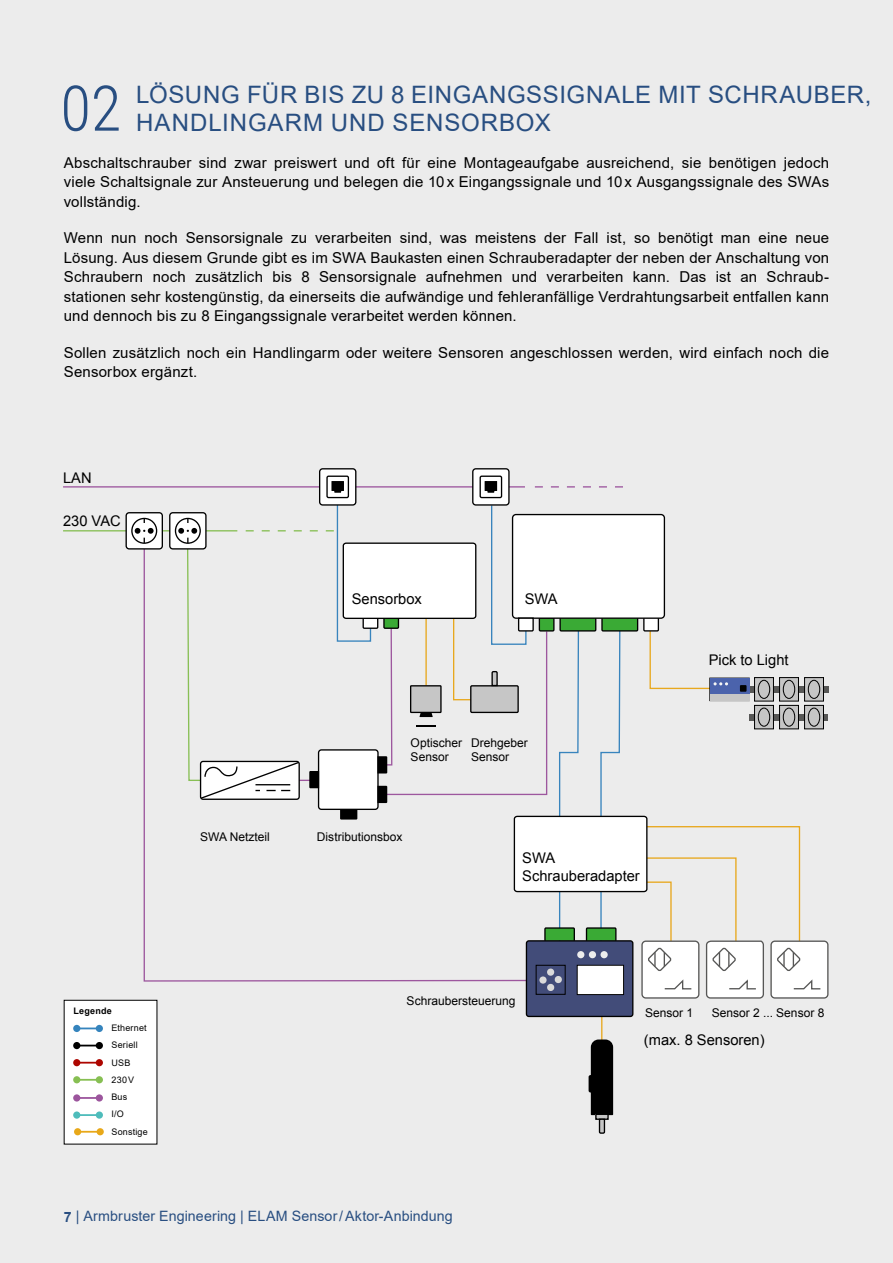
<style>
.page{position:relative;width:893px;height:1263px;background:#ececec}
.page>*{position:absolute;margin:0;border:0;box-sizing:border-box;transform-origin:0 0}
.t1{font:300 63px "Roboto Condensed";color:#284e81}
.t2{font:24px/28.5px "Arial";letter-spacing:.03em;color:#284e81}
.t3{font:15px/19.5px "Arial";letter-spacing:.015em;color:#000;text-align:justify}
.t4{font:14.7px/17.5px "Arial";color:#000}
.t5{font:14.25px "Arial";letter-spacing:.005em;color:#284e81}
.t6{font:12px/14.4px "Arial";color:#000}
.t7{font:9px/17.2px "Arial";letter-spacing:.025em;color:#000}
.t8{font:700 9px "Arial";letter-spacing:.025em;color:#000}
.s1{font-weight:700}
</style>
<div class="page">
<hr style="left:63px;top:486px;width:462px;height:1px;background:#9d579e">
<svg style="left:535px;top:486px;width:88px;height:1px"></svg>
<hr style="left:63px;top:530px;width:174px;height:1px;background:#88bf55">
<svg style="left:143px;top:548px;width:35px;height:434px"></svg>
<div style="left:749px;top:714px;width:79px;height:6px;background:#575756"></div>
<div style="left:732px;top:687px;width:96px;height:6px;background:#575756"></div>
<div style="left:804px;top:677px;width:20px;height:24px;border:1px solid #000"></div>
<div style="left:804px;top:705px;width:20px;height:24px;border:1px solid #000"></div>
<hr style="left:601px;top:1013px;width:1px;height:53px;background:#e8a81e">
<div style="left:771px;top:941px;width:57px;height:57px;background:#fff;border-radius:4px"></div>
<div style="left:770px;top:940px;width:58px;height:59px;border:1px solid #575756;border-radius:4px"></div>
<div style="left:473px;top:469px;width:36px;height:36px;background:#fff;border-radius:3px"></div>
<div style="left:472px;top:468px;width:38px;height:38px;border:1px solid #000;border-radius:3px"></div>
<div style="left:479px;top:475px;width:23px;height:23px;border:1px solid #000;border-radius:2px"></div>
<svg style="left:485px;top:481px;width:12px;height:12px"></svg>
<div style="left:320px;top:469px;width:36px;height:36px;background:#fff;border-radius:3px"></div>
<div style="left:319px;top:468px;width:37px;height:38px;border:1px solid #000;border-radius:3px"></div>
<div style="left:326px;top:475px;width:23px;height:23px;border:1px solid #000;border-radius:2px"></div>
<svg style="left:331px;top:481px;width:13px;height:12px"></svg>
<div style="left:170px;top:513px;width:36px;height:36px;background:#fff;border-radius:3px"></div>
<div style="left:169px;top:512px;width:38px;height:37px;border:1px solid #000;border-radius:3px"></div>
<div style="left:175px;top:518px;width:26px;height:26px;border:1px solid #000;border-radius:50%"></div>
<div style="left:126px;top:513px;width:36px;height:36px;background:#fff;border-radius:3px"></div>
<div style="left:126px;top:512px;width:37px;height:37px;border:1px solid #000;border-radius:3px"></div>
<div style="left:131px;top:518px;width:26px;height:26px;border:1px solid #000;border-radius:50%"></div>
<svg style="left:135px;top:518px;width:19px;height:25px"></svg>
<svg style="left:589px;top:1039px;width:24px;height:95px"></svg>
<svg style="left:178px;top:501px;width:644px;height:517px"></svg>
<div style="left:64px;top:1000px;width:93px;height:144px;background:#fff"></div>
<hr style="left:77px;top:1027px;width:22px;height:2px;background:#3584bd">
<div style="left:73px;top:1025px;width:7px;height:7px;background:#3584bd;border-radius:50%"></div>
<div style="left:96px;top:1025px;width:7px;height:7px;background:#3584bd;border-radius:50%"></div>
<svg style="left:80px;top:1045px;width:16px;height:1px"></svg>
<div style="left:73px;top:1042px;width:7px;height:7px;background:#000;border-radius:50%"></div>
<div style="left:96px;top:1042px;width:7px;height:7px;background:#000;border-radius:50%"></div>
<svg style="left:80px;top:1062px;width:16px;height:1px"></svg>
<div style="left:73px;top:1059px;width:7px;height:7px;background:#ad0600;border-radius:50%"></div>
<div style="left:96px;top:1059px;width:7px;height:7px;background:#ad0600;border-radius:50%"></div>
<hr style="left:77px;top:1079px;width:22px;height:2px;background:#87bf53">
<div style="left:73px;top:1076px;width:7px;height:7px;background:#87bf53;border-radius:50%"></div>
<div style="left:96px;top:1076px;width:7px;height:7px;background:#87bf53;border-radius:50%"></div>
<hr style="left:77px;top:1097px;width:22px;height:2px;background:#9c559d">
<div style="left:73px;top:1094px;width:7px;height:7px;background:#9c559d;border-radius:50%"></div>
<div style="left:96px;top:1094px;width:7px;height:7px;background:#9c559d;border-radius:50%"></div>
<hr style="left:77px;top:1114px;width:22px;height:2px;background:#4ebcbb">
<div style="left:73px;top:1111px;width:7px;height:8px;background:#4ebcbb;border-radius:50%"></div>
<div style="left:96px;top:1111px;width:7px;height:8px;background:#4ebcbb;border-radius:50%"></div>
<hr style="left:78px;top:1131px;width:22px;height:2px;background:#e8a819">
<div style="left:74px;top:1128px;width:7px;height:7px;background:#e8a819;border-radius:50%"></div>
<div style="left:97px;top:1128px;width:7px;height:7px;background:#e8a819;border-radius:50%"></div>
<h2 class="t2" style="left:136px;top:80px;width:737px">LÖSUNG FÜR BIS ZU 8 EINGANGSSIGNALE MIT SCHRAUBER,<br>HANDLINGARM UND SENSORBOX</h2>
<p class="t3" style="left:64px;top:152px;width:767px">Abschaltschrauber sind zwar preiswert und oft für eine Montageaufgabe ausreichend, sie benötigen jedoch viele Schaltsignale zur Ansteuerung und belegen die 10 x Eingangssignale und 10 x Ausgangssignale des SWAs vollständig.</p>
<p class="t3" style="left:64px;top:228px;width:767px">Wenn nun noch Sensorsignale zu verarbeiten sind, was meistens der Fall ist, so benötigt man eine neue Lösung. Aus diesem Grunde gibt es im SWA Baukasten einen Schrauberadapter der neben der Anschaltung von Schraubern noch zusätzlich bis 8 Sensorsignale aufnehmen und verarbeiten kann. Das ist an Schraub&shy;stationen sehr kostengünstig, da einerseits die aufwändige und fehleranfällige Verdrahtungsarbeit entfallen kann und dennoch bis zu 8 Eingangssignale verarbeitet werden können.</p>
<p class="t3" style="left:64px;top:342px;width:767px">Sollen zusätzlich noch ein Handlingarm oder weitere Sensoren angeschlossen werden, wird einfach noch die<br>Sensorbox ergänzt.</p>
<h1 class="t1" style="left:60px;top:64px;width:63px">02</h1>
<p class="t4" style="left:63px;top:469px;width:30px">LAN</p>
<p class="t4" style="left:63px;top:512px;width:59px">230 VAC</p>
<p class="t8" style="left:73px;top:1005px;width:40px">Legende</p>
<p class="t7" style="left:111px;top:1019px;width:38px">Ethernet<br>Seriell<br>USB<br>230V<br>Bus<br>I/O<br>Sonstige</p>
<p class="t4" style="left:352px;top:590px;width:72px">Sensorbox</p>
<p class="t4" style="left:525px;top:590px;width:34px">SWA</p>
<p class="t6" style="left:411px;top:735px;width:53px">Optischer<br>Sensor</p>
<p class="t6" style="left:471px;top:735px;width:58px">Drehgeber<br>Sensor</p>
<p class="t6" style="left:200px;top:829px;width:71px">SWA Netzteil</p>
<p class="t6" style="left:317px;top:829px;width:87px">Distributionsbox</p>
<p class="t4" style="left:522px;top:850px;width:119px">SWA<br>Schrauberadapter</p>
<p class="t4" style="left:709px;top:651px;width:81px">Pick to Light</p>
<p class="t6" style="left:407px;top:993px;width:110px">Schraubersteuerung</p>
<p class="t6" style="left:645px;top:1006px;width:50px">Sensor 1</p>
<p class="t6" style="left:712px;top:1006px;width:114px">Sensor 2 ... Sensor 8</p>
<p class="t4" style="left:644px;top:1031px;width:122px">(max. 8 Sensoren)</p>
<p class="t5" style="left:64px;top:1206px;width:391px"><span class="s1">7</span> | Armbruster Engineering | ELAM Sensor/Aktor-Anbindung</p>
</div>
